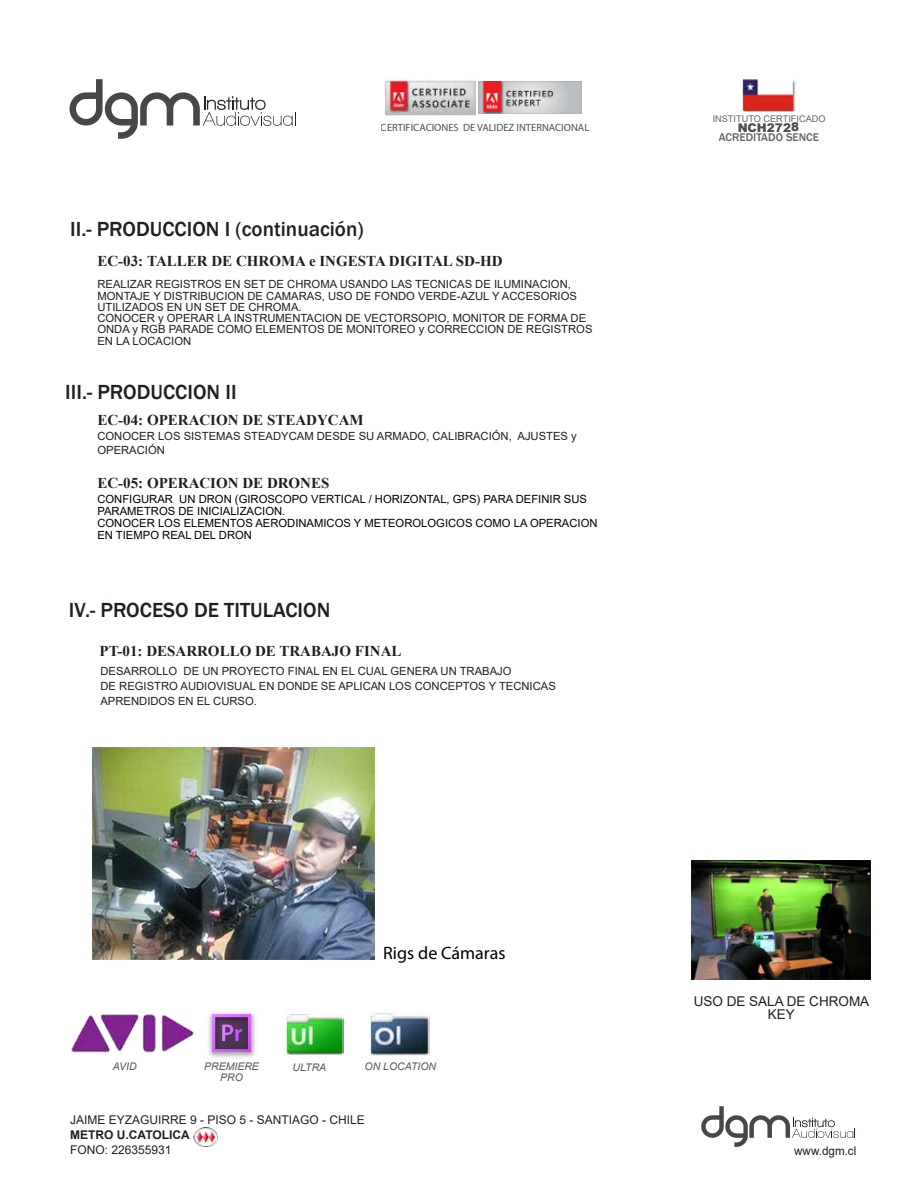
<style>
.page{position:relative;width:918px;height:1188px;background:#fff}
.page>*{position:absolute;margin:0;border:0;box-sizing:border-box;transform-origin:0 0}
.t1{font:500 21px "Franklin Gothic";color:#231f20}
.t2{font:18px "Myriad Pro";color:#000}
.t3{font:700 15px "Times New Roman";color:#231f20}
.t4{font:13.5px/13.5px "Arial";color:#231f20;text-align:center}
.t5{font:12px "Arial";color:#231f20}
.t6{font:700 12px "Arial";color:#231f20}
.t7{font:900 12px "Arial";letter-spacing:-.005em;color:#000}
.t8{font:500 11.55px "Franklin Gothic";letter-spacing:-.005em;color:#231f20}
.t9{font:11.25px/11.2px "Arial";color:#231f20}
.t10{font:11.25px/12px "Arial";color:#000}
.t11{font:10.5px "Myriad Pro";color:#000}
.t12{font:italic 10.5px/10.5px "Arial";color:#58595b;text-align:center}
.t13{font:9.15px "Arial";letter-spacing:-.005em;color:#231f20}
</style>
<div class="page">
<svg style="left:70px;top:79px;width:226px;height:60px"></svg>
<img style="left:742px;top:79px;width:54px;height:33px">
<img style="left:478px;top:82px;width:103px;height:31px">
<img style="left:384px;top:79px;width:91px;height:36px">
<img style="left:692px;top:861px;width:179px;height:119px">
<img style="left:193px;top:1127px;width:25px;height:19px">
<svg style="left:701px;top:1106px;width:154px;height:41px"></svg>
<img style="left:371px;top:1013px;width:58px;height:43px">
<img style="left:286px;top:1014px;width:57px;height:41px">
<img style="left:208px;top:1012px;width:48px;height:46px">
<svg style="left:212px;top:1014px;width:39px;height:38px"></svg>
<img style="left:71px;top:1014px;width:123px;height:39px">
<img style="left:92px;top:748px;width:282px;height:211px">
<p class="t11" style="left:381px;top:121px;width:210px">CERTIFICACIONES DE VALIDEZ INTERNACIONAL</p>
<h1 class="t1" style="left:70px;top:216px;width:295px">II.- PRODUCCION I (continuación)</h1>
<h3 class="t3" style="left:97px;top:250px;width:407px">EC-03: TALLER DE CHROMA e INGESTA DIGITAL SD-HD</h3>
<p class="t9" style="left:97px;top:279px;width:497px">REALIZAR REGISTROS EN SET DE CHROMA USANDO LAS TECNICAS DE ILUMINACION, MONTAJE Y DISTRIBUCION DE CAMARAS, USO DE FONDO VERDE-AZUL Y ACCESORIOS UTILIZADOS EN UN SET DE CHROMA.<br>CONOCER y OPERAR LA INSTRUMENTACION DE VECTORSOPIO, MONITOR DE FORMA DE ONDA y RGB PARADE COMO ELEMENTOS DE MONITOREO y CORRECCION DE REGISTROS EN LA LOCACION</p>
<h1 class="t1" style="left:65px;top:379px;width:173px">III.- PRODUCCION II</h1>
<h3 class="t3" style="left:97px;top:409px;width:268px">EC-04: OPERACION DE STEADYCAM</h3>
<p class="t9" style="left:97px;top:429px;width:481px;line-height:13.5px">CONOCER LOS SISTEMAS STEADYCAM DESDE SU ARMADO, CALIBRACIÓN, AJUSTES y<br>OPERACIÓN</p>
<h3 class="t3" style="left:97px;top:472px;width:234px">EC-05: OPERACION DE DRONES</h3>
<p class="t10" style="left:97px;top:493px;width:502px">CONFIGURAR UN DRON (GIROSCOPO VERTICAL / HORIZONTAL, GPS) PARA DEFINIR SUS PARAMETROS DE INICIALIZACION.<br>CONOCER LOS ELEMENTOS AERODINAMICOS Y METEOROLOGICOS COMO LA OPERACION EN TIEMPO REAL DEL DRON</p>
<h1 class="t1" style="left:69px;top:597px;width:263px">IV.- PROCESO DE TITULACION</h1>
<h3 class="t3" style="left:100px;top:640px;width:303px">PT-01: DESARROLLO DE TRABAJO FINAL</h3>
<p class="t9" style="left:100px;top:664px;width:457px;line-height:15px">DESARROLLO DE UN PROYECTO FINAL EN EL CUAL GENERA UN TRABAJO<br>DE REGISTRO AUDIOVISUAL EN DONDE SE APLICAN LOS CONCEPTOS Y TECNICAS<br>APRENDIDOS EN EL CURSO.</p>
<h2 class="t2" style="left:383px;top:942px;width:124px">Rigs de Cámaras</h2>
<p class="t12" style="left:113px;top:1061px;width:25px">AVID</p>
<p class="t12" style="left:293px;top:1062px;width:35px">ULTRA</p>
<p class="t12" style="left:365px;top:1061px;width:73px">ON LOCATION</p>
<p class="t12" style="left:204px;top:1061px;width:56px">PREMIERE<br>PRO</p>
<p class="t13" style="left:713px;top:112px;width:115px">INSTITUTO CERTIFICADO</p>
<p class="t7" style="left:738px;top:119px;width:63px">NCH2728</p>
<p class="t8" style="left:719px;top:130px;width:102px">ACREDITADO SENCE</p>
<p class="t4" style="left:694px;top:994px;width:177px">USO DE SALA DE CHROMA<br>KEY</p>
<p class="t5" style="left:70px;top:1112px;width:296px">JAIME EYZAGUIRRE 9 - PISO 5 - SANTIAGO - CHILE</p>
<p class="t6" style="left:70px;top:1127px;width:121px">METRO U.CATOLICA</p>
<p class="t5" style="left:70px;top:1142px;width:103px">FONO: 226355931</p>
<p class="t5" style="left:794px;top:1143px;width:64px">www.dgm.cl</p>
</div>
